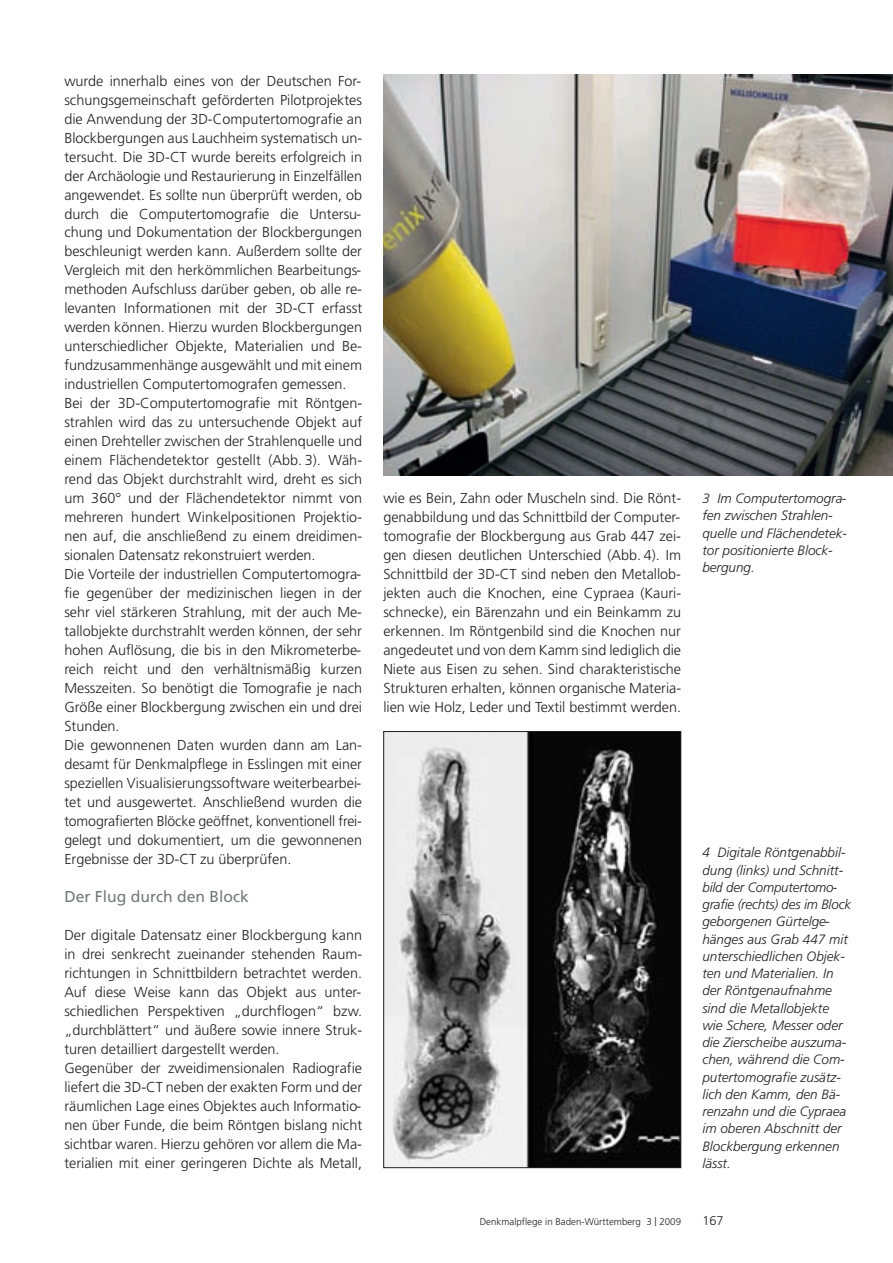
<style>
.page{position:relative;width:893px;height:1263px;background:#fff}
.page>*{position:absolute;margin:0;border:0;box-sizing:border-box;transform-origin:0 0}
.t1{font:15.75px "Frutiger";color:#76787b}
.t2{font:300 14.4px/19px "Frutiger";color:#231f20}
.t3{font:italic 300 13.5px/17.2px "Frutiger";color:#231f20}
.t4{font:300 12.75px "Frutiger";color:#231f20}
.t5{font:300 9.75px "Frutiger";color:#231f20}
.s1{font-size:12px}
</style>
<div class="page">
<img style="left:383px;top:75px;width:510px;height:401px">
<img style="left:385px;top:733px;width:294px;height:433px">
<div style="left:383px;top:731px;width:298px;height:437px;border:1px solid #231f20"></div>
<p class="t2" style="left:64px;top:72px;width:299px">wurde innerhalb eines von der Deutschen For&shy;schungsgemeinschaft geförderten Pilotprojektes die Anwendung der 3D-Computertomografie an Blockbergungen aus Lauchheim systematisch un&shy;tersucht. Die 3D-CT wurde bereits erfolgreich in der Archäologie und Restaurierung in Einzelfällen angewendet. Es sollte nun überprüft werden, ob durch die Computertomografie die Untersu&shy;chung und Dokumentation der Blockbergungen beschleunigt werden kann. Außerdem sollte der Vergleich mit den herkömmlichen Bearbeitungs&shy;methoden Aufschluss darüber geben, ob alle re&shy;levanten Informationen mit der 3D-CT erfasst werden können. Hierzu wurden Blockbergungen unterschiedlicher Objekte, Materialien und Be&shy;fundzusammenhänge ausgewählt und mit einem industriellen Computertomografen gemessen.<br>Bei der 3D-Computertomografie mit Röntgen&shy;strahlen wird das zu untersuchende Objekt auf einen Drehteller zwischen der Strahlenquelle und einem Flächendetektor gestellt (Abb. 3). Wäh&shy;rend das Objekt durchstrahlt wird, dreht es sich um 360° und der Flächendetektor nimmt von mehreren hundert Winkelpositionen Projektio&shy;nen auf, die anschließend zu einem dreidimen&shy;sionalen Datensatz rekonstruiert werden.<br>Die Vorteile der industriellen Computertomogra&shy;fie gegenüber der medizinischen liegen in der sehr viel stärkeren Strahlung, mit der auch Me&shy;tallobjekte durchstrahlt werden können, der sehr hohen Auflösung, die bis in den Mikrometerbe&shy;reich reicht und den verhältnismäßig kurzen Messzeiten. So benötigt die Tomografie je nach Größe einer Blockbergung zwischen ein und drei Stunden.<br>Die gewonnenen Daten wurden dann am Lan&shy;desamt für Denkmalpflege in Esslingen mit einer speziellen Visualisierungssoftware weiterbearbei&shy;tet und ausgewertet. Anschließend wurden die tomografierten Blöcke geöffnet, konventionell frei&shy;gelegt und dokumentiert, um die gewonnenen Ergebnisse der 3D-CT zu überprüfen.</p>
<p class="t1" style="left:64px;top:890px;width:186px">Der Flug durch den Block</p>
<p class="t2" style="left:64px;top:926px;width:299px">Der digitale Datensatz einer Blockbergung kann in drei senkrecht zueinander stehenden Raum&shy;richtungen in Schnittbildern betrachtet werden.<br>Auf diese Weise kann das Objekt aus unter&shy;schiedlichen Perspektiven „durchflogen“ bzw. „durchblättert“ und äußere sowie innere Struk&shy;turen detailliert dargestellt werden.<br>Gegenüber der zweidimensionalen Radiografie liefert die 3D-CT neben der exakten Form und der räumlichen Lage eines Objektes auch Informatio&shy;nen über Funde, die beim Röntgen bislang nicht sichtbar waren. Hierzu gehören vor allem die Ma&shy;terialien mit einer geringeren Dichte als Metall,</p>
<p class="t2" style="left:383px;top:490px;width:299px;text-align:justify">wie es Bein, Zahn oder Muscheln sind. Die Rönt&shy;genabbildung und das Schnittbild der Computer&shy;tomografie der Blockbergung aus Grab 447 zei&shy;gen diesen deutlichen Unterschied (Abb. 4). Im Schnittbild der 3D-CT sind neben den Metallob&shy;jekten auch die Knochen, eine Cypraea (Kauri&shy;schnecke), ein Bärenzahn und ein Beinkamm zu erkennen. Im Röntgenbild sind die Knochen nur angedeutet und von dem Kamm sind lediglich die Niete aus Eisen zu sehen. Sind charakteristische Strukturen erhalten, können organische Materia&shy;lien wie Holz, Leder und Textil bestimmt werden.</p>
<p class="t3" style="left:702px;top:491px;width:146px">3 Im Computertomogra&shy;fen zwischen Strahlen&shy;quelle und Flächendetek&shy;tor positionierte Block - bergung.</p>
<p class="t3" style="left:702px;top:845px;width:150px">4 Digitale Röntgenabbil&shy;dung (links) und Schnitt&shy;bild der Computertomo&shy;grafie (rechts) des im Block geborgenen Gürtelge&shy;hänges aus Grab 447 mit unterschiedlichen Objek&shy;ten und Materialien. In der Röntgenaufnahme sind die Metallobjekte wie Schere, Messer oder die Zierscheibe auszuma&shy;chen, während die Com&shy;putertomografie zusätz&shy;lich den Kamm, den Bä&shy;renzahn und die Cypraea im oberen Abschnitt der<br>Blockbergung erkennen lässt.</p>
<p class="t5" style="left:480px;top:1217px;width:203px">Denkmalpflege in Baden-Württemberg 3 <span class="s1">|</span> 2009</p>
<p class="t4" style="left:702px;top:1215px;width:23px">167</p>
</div>
